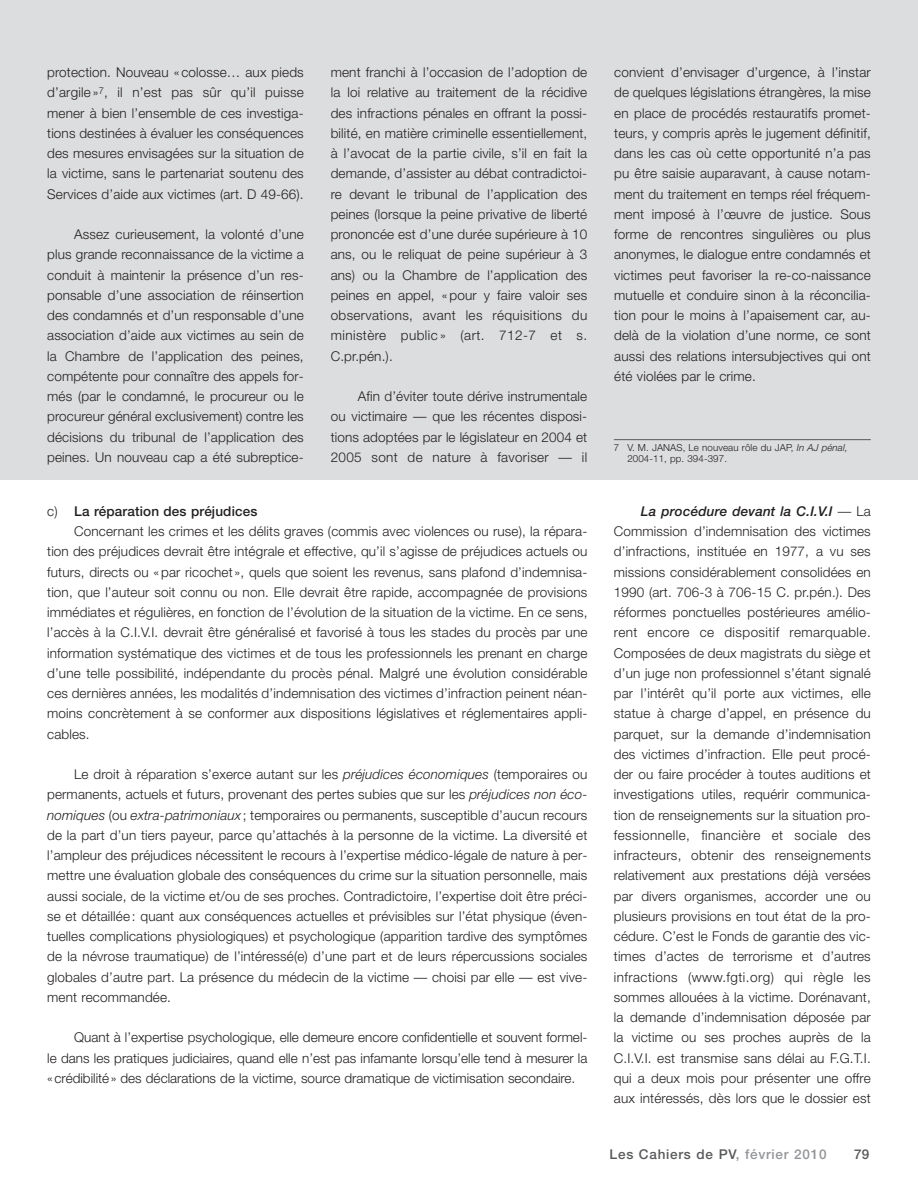
<style>
.page{position:relative;width:918px;height:1188px;background:#fff}
.page>*{position:absolute;margin:0;border:0;box-sizing:border-box;transform-origin:0 0}
.t1{font:300 13.5px/20.2px "Helvetica Neue";letter-spacing:.01em;color:#231f20;text-align:justify}
.t2{font:500 13.5px "Helvetica Neue";letter-spacing:.055em;color:#58595b}
.t3{font:500 13.5px "Helvetica Neue";letter-spacing:.01em;color:#231f20}
.t4{font:300 9.75px/11.7px "Helvetica Neue";letter-spacing:.01em;color:#231f20}
.s1{font-weight:300}
.s2{font-style:italic}
.s3{font-weight:500;font-style:italic}
.s4{color:#939598}
</style>
<div class="page">
<div style="left:0;top:0;width:918px;height:479px;background:#dcddde"></div>
<hr style="left:614px;top:439px;width:257px;height:1px;background:#58595b">
<p class="t1" style="left:47px;top:63px;width:258px">protection. Nouveau «colosse… aux pieds d’argile»<sup>7</sup>, il n’est pas sûr qu’il puisse mener à bien l’ensemble de ces investiga&shy;tions destinées à évaluer les conséquences des mesures envisagées sur la situation de la victime, sans le partenariat soutenu des Services d’aide aux victimes (art. D 49-66).</p>
<p class="t1" style="left:47px;top:225px;width:258px;text-indent:27px">Assez curieusement, la volonté d’une plus grande reconnaissance de la victime a conduit à maintenir la présence d’un res&shy;ponsable d’une association de réinsertion des condamnés et d’un responsable d’une association d’aide aux victimes au sein de la Chambre de l’application des peines, compétente pour connaître des appels for&shy;més (par le condamné, le procureur ou le procureur général exclusivement) contre les décisions du tribunal de l’application des peines. Un nouveau cap a été subreptice-</p>
<p class="t1" style="left:331px;top:63px;width:258px">ment franchi à l’occasion de l’adoption de la loi relative au traitement de la récidive des infractions pénales en offrant la possi&shy;bilité, en matière criminelle essentiellement, à l’avocat de la partie civile, s’il en fait la demande, d’assister au débat contradictoi&shy;re devant le tribunal de l’application des peines (lorsque la peine privative de liberté prononcée est d’une durée supérieure à 10 ans, ou le reliquat de peine supérieur à 3 ans) ou la Chambre de l’application des peines en appel, «pour y faire valoir ses observations, avant les réquisitions du ministère public » (art. 712-7 et s.<br>C.pr.pén.).</p>
<p class="t1" style="left:331px;top:387px;width:258px;text-indent:27px">Afin d’éviter toute dérive instrumentale ou victimaire — que les récentes disposi&shy;tions adoptées par le législateur en 2004 et 2005 sont de nature à favoriser — il</p>
<p class="t3" style="left:47px;top:506px;width:212px"><span class="s1">c)</span> La réparation des préjudices</p>
<p class="t1" style="left:74px;top:522px;width:515px">Concernant les crimes et les délits graves (commis avec violences ou ruse), la répara-</p>
<p class="t1" style="left:47px;top:543px;width:542px">tion des préjudices devrait être intégrale et effective, qu’il s’agisse de préjudices actuels ou</p>
<p class="t1" style="left:47px;top:563px;width:542px">futurs, directs ou «par ricochet», quels que soient les revenus, sans plafond d’indemnisa-</p>
<p class="t1" style="left:47px;top:583px;width:542px">tion, que l’auteur soit connu ou non. Elle devrait être rapide, accompagnée de provisions</p>
<p class="t1" style="left:47px;top:603px;width:542px">immédiates et régulières, en fonction de l’évolution de la situation de la victime. En ce sens,</p>
<p class="t1" style="left:47px;top:624px;width:542px">l’accès à la C.I.V.I. devrait être généralisé et favorisé à tous les stades du procès par une</p>
<p class="t1" style="left:47px;top:644px;width:542px">information systématique des victimes et de tous les professionnels les prenant en charge</p>
<p class="t1" style="left:47px;top:664px;width:542px">d’une telle possibilité, indépendante du procès pénal. Malgré une évolution considérable</p>
<p class="t1" style="left:47px;top:684px;width:542px">ces dernières années, les modalités d’indemnisation des victimes d’infraction peinent néan-</p>
<p class="t1" style="left:47px;top:705px;width:542px">moins concrètement à se conformer aux dispositions législatives et réglementaires appli-</p>
<p class="t1" style="left:47px;top:725px;width:44px">cables.</p>
<p class="t1" style="left:47px;top:765px;width:542px;text-indent:27px">Le droit à réparation s’exerce autant sur les <span class="s2">préjudices économiques</span> (temporaires ou permanents, actuels et futurs, provenant des pertes subies que sur les <span class="s2">préjudices non éco&shy;nomiques</span> (ou <span class="s2">extra-patrimoniaux</span> ; temporaires ou permanents, susceptible d’aucun recours de la part d’un tiers payeur, parce qu’attachés à la personne de la victime. La diversité et l’ampleur des préjudices nécessitent le recours à l’expertise médico-légale de nature à per&shy;mettre une évaluation globale des conséquences du crime sur la situation personnelle, mais aussi sociale, de la victime et/ou de ses proches. Contradictoire, l’expertise doit être préci&shy;se et détaillée: quant aux conséquences actuelles et prévisibles sur l’état physique (éven&shy;tuelles complications physiologiques) et psychologique (apparition tardive des symptômes de la névrose traumatique) de l’intéressé(e) d’une part et de leurs répercussions sociales globales d’autre part. La présence du médecin de la victime — choisi par elle — est vive&shy;ment recommandée.</p>
<p class="t1" style="left:47px;top:1029px;width:542px;text-indent:27px">Quant à l’expertise psychologique, elle demeure encore confidentielle et souvent formel&shy;le dans les pratiques judiciaires, quand elle n’est pas infamante lorsqu’elle tend à mesurer la «crédibilité» des déclarations de la victime, source dramatique de victimisation secondaire.</p>
<p class="t1" style="left:614px;top:63px;width:258px">convient d’envisager d’urgence, à l’instar de quelques législations étrangères, la mise en place de procédés restauratifs promet&shy;teurs, y compris après le jugement définitif, dans les cas où cette opportunité n’a pas pu être saisie auparavant, à cause notam&shy;ment du traitement en temps réel fréquem&shy;ment imposé à l’œuvre de justice. Sous forme de rencontres singulières ou plus anonymes, le dialogue entre condamnés et victimes peut favoriser la re-co-naissance mutuelle et conduire sinon à la réconcilia&shy;tion pour le moins à l’apaisement car, au&shy;delà de la violation d’une norme, ce sont aussi des relations intersubjectives qui ont été violées par le crime.</p>
<p class="t4" style="left:627px;top:442px;width:222px;text-indent:-13px">7 V. M. JANAS, Le nouveau rôle du JAP, <span class="s2">In AJ pénal,<br></span>2004-11, pp. 394-397.</p>
<p class="t1" style="left:614px;top:502px;width:258px;text-indent:27px"><span class="s3">La procédure devant la C.I.V.I</span> — La Commission d’indemnisation des victimes d’infractions, instituée en 1977, a vu ses missions considérablement consolidées en 1990 (art. 706-3 à 706-15 C. pr.pén.). Des réformes ponctuelles postérieures amélio&shy;rent encore ce dispositif remarquable.<br>Composées de deux magistrats du siège et d’un juge non professionnel s’étant signalé par l’intérêt qu’il porte aux victimes, elle statue à charge d’appel, en présence du parquet, sur la demande d’indemnisation des victimes d’infraction. Elle peut procé&shy;der ou faire procéder à toutes auditions et investigations utiles, requérir communica&shy;tion de renseignements sur la situation pro&shy;fessionnelle, financière et sociale des infracteurs, obtenir des renseignements relativement aux prestations déjà versées par divers organismes, accorder une ou plusieurs provisions en tout état de la pro&shy;cédure. C’est le Fonds de garantie des vic&shy;times d’actes de terrorisme et d’autres infractions (www.fgti.org) qui règle les sommes allouées à la victime. Dorénavant, la demande d’indemnisation déposée par la victime ou ses proches auprès de la C.I.V.I. est transmise sans délai au F.G.T.I. qui a deux mois pour présenter une offre aux intéressés, dès lors que le dossier est</p>
<p class="t2" style="left:610px;top:1149px;width:218px">Les Cahiers de PV<span class="s4">, février 2010</span></p>
<p class="t2" style="left:854px;top:1149px;width:17px">79</p>
</div>
